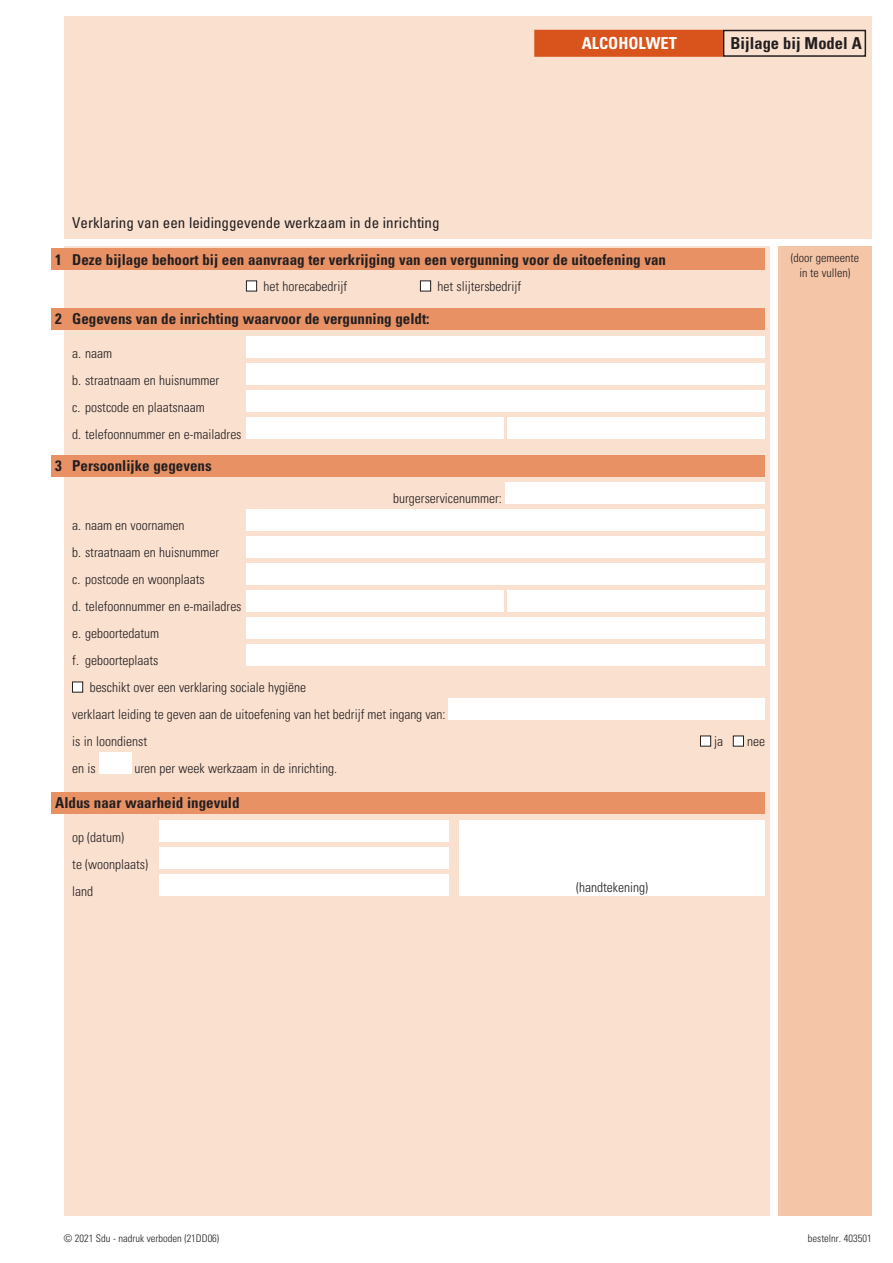
<style>
.page{position:relative;width:893px;height:1263px;background:#fff}
.page>*{position:absolute;margin:0;border:0;box-sizing:border-box;transform-origin:0 0}
.Normaal{font:700 condensed 16.5px "Univers LT Pro";color:#231f20}
.Normaal-2{font:700 condensed 16.5px "Univers LT Pro";color:#fff}
.kop{font:700 condensed 15px "Univers LT Pro";color:#231f20}
.Normaal-3{font:condensed 15px "Univers LT Pro";color:#231f20}
.invultekst{font:300 condensed 13.5px "Univers LT Pro";color:#231f20}
.Normaal-4{font:300 condensed 13.5px "Univers LT Pro";color:#231f20}
.Normaal-5{font:300 condensed 12px "Univers LT Pro";color:#231f20}
.Normaal-6{font:300 condensed 10.5px "Univers LT Pro";color:#231f20}
</style>
<div class="page">
<div style="left:64px;top:16px;width:808px;height:222px;background:#fae0cf"></div>
<div style="left:64px;top:247px;width:706px;height:969px;background:#fae0cf"></div>
<div style="left:778px;top:247px;width:94px;height:969px;background:#f5c5a7"></div>
<div style="left:246px;top:281px;width:11px;height:10px;background:#fff;border:1px solid #231f20"></div>
<div style="left:420px;top:281px;width:11px;height:10px;background:#fff;border:1px solid #231f20"></div>
<div style="left:247px;top:336px;width:518px;height:22px;background:#fff"></div>
<div style="left:247px;top:363px;width:518px;height:22px;background:#fff"></div>
<div style="left:247px;top:390px;width:518px;height:22px;background:#fff"></div>
<div style="left:247px;top:417px;width:257px;height:22px;background:#fff"></div>
<div style="left:508px;top:417px;width:257px;height:22px;background:#fff"></div>
<div style="left:505px;top:482px;width:260px;height:21px;background:#fff"></div>
<div style="left:247px;top:509px;width:518px;height:21px;background:#fff"></div>
<div style="left:247px;top:536px;width:518px;height:21px;background:#fff"></div>
<div style="left:247px;top:563px;width:518px;height:21px;background:#fff"></div>
<div style="left:247px;top:590px;width:257px;height:21px;background:#fff"></div>
<div style="left:508px;top:590px;width:257px;height:21px;background:#fff"></div>
<div style="left:247px;top:617px;width:518px;height:21px;background:#fff"></div>
<div style="left:247px;top:644px;width:518px;height:21px;background:#fff"></div>
<div style="left:72px;top:682px;width:11px;height:10px;background:#fff;border:1px solid #231f20"></div>
<div style="left:449px;top:698px;width:316px;height:21px;background:#fff"></div>
<div style="left:700px;top:736px;width:11px;height:10px;background:#fff;border:1px solid #231f20"></div>
<div style="left:733px;top:736px;width:11px;height:10px;background:#fff;border:1px solid #231f20"></div>
<div style="left:99px;top:752px;width:32px;height:21px;background:#fff"></div>
<div style="left:51px;top:249px;width:714px;height:21px;background:#e89165"></div>
<div style="left:51px;top:308px;width:714px;height:22px;background:#e89165"></div>
<div style="left:51px;top:455px;width:714px;height:21px;background:#e89165"></div>
<div style="left:51px;top:792px;width:714px;height:22px;background:#e89165"></div>
<div style="left:159px;top:821px;width:289px;height:21px;background:#fff"></div>
<div style="left:159px;top:848px;width:289px;height:21px;background:#fff"></div>
<div style="left:159px;top:875px;width:289px;height:21px;background:#fff"></div>
<div style="left:459px;top:821px;width:306px;height:75px;background:#fff"></div>
<div style="left:534px;top:30px;width:189px;height:27px;background:#d9531c;border:2px solid #d9531c"></div>
<div style="left:723px;top:30px;width:143px;height:27px;border:2px solid #231f20"></div>
<p class="Normaal-3" style="left:72px;top:213px;width:369px">Verklaring van een leidinggevende werkzaam in de inrichting</p>
<p class="Normaal-2" style="left:582px;top:33px;width:97px">ALCOHOLWET</p>
<p class="Normaal" style="left:731px;top:33px;width:133px">Bijlage bij Model A</p>
<p class="kop" style="left:55px;top:250px;width:612px">1 Deze bijlage behoort bij een aanvraag ter verkrijging van een vergunning voor de uitoefening van</p>
<p class="invultekst" style="left:264px;top:277px;width:85px">het horecabedrijf</p>
<p class="invultekst" style="left:438px;top:277px;width:85px">het slijtersbedrijf</p>
<p class="kop" style="left:55px;top:310px;width:376px">2 Gegevens van de inrichting waarvoor de vergunning geldt:</p>
<p class="Normaal-4" style="left:72px;top:344px;width:41px">a. naam</p>
<p class="Normaal-4" style="left:72px;top:371px;width:148px">b. straatnaam en huisnummer</p>
<p class="Normaal-4" style="left:72px;top:398px;width:134px">c. postcode en plaatsnaam</p>
<p class="Normaal-4" style="left:72px;top:425px;width:171px">d. telefoonnummer en e-mailadres</p>
<p class="kop" style="left:55px;top:457px;width:158px">3 Persoonlijke gegevens</p>
<p class="Normaal-4" style="left:393px;top:489px;width:110px">burgerservicenummer:</p>
<p class="Normaal-4" style="left:72px;top:516px;width:114px">a. naam en voornamen</p>
<p class="Normaal-4" style="left:72px;top:543px;width:148px">b. straatnaam en huisnummer</p>
<p class="Normaal-4" style="left:72px;top:570px;width:134px">c. postcode en woonplaats</p>
<p class="Normaal-4" style="left:72px;top:597px;width:171px">d. telefoonnummer en e-mailadres</p>
<p class="Normaal-4" style="left:72px;top:624px;width:88px">e. geboortedatum</p>
<p class="Normaal-4" style="left:72px;top:651px;width:88px">f. geboorteplaats</p>
<p class="invultekst" style="left:90px;top:678px;width:218px">beschikt over een verklaring sociale hygiëne</p>
<p class="invultekst" style="left:72px;top:705px;width:375px">verklaart leiding te geven aan de uitoefening van het bedrijf met ingang van:</p>
<p class="invultekst" style="left:72px;top:732px;width:76px">is in loondienst</p>
<p class="invultekst" style="left:714px;top:732px;width:10px">ja</p>
<p class="invultekst" style="left:747px;top:732px;width:19px">nee</p>
<p class="invultekst" style="left:72px;top:759px;width:25px">en is</p>
<p class="invultekst" style="left:134px;top:759px;width:204px">uren per week werkzaam in de inrichting.</p>
<p class="kop" style="left:55px;top:794px;width:186px">Aldus naar waarheid ingevuld</p>
<p class="invultekst" style="left:72px;top:828px;width:53px">op (datum)</p>
<p class="invultekst" style="left:72px;top:855px;width:77px">te (woonplaats)</p>
<p class="invultekst" style="left:72px;top:882px;width:22px">land</p>
<p class="invultekst" style="left:576px;top:878px;width:73px">(handtekening)</p>
<p class="Normaal-5" style="left:791px;top:249px;width:70px">(door gemeente</p>
<p class="Normaal-5" style="left:799px;top:264px;width:53px">in te vullen)</p>
<p class="Normaal-6" style="left:64px;top:1231px;width:157px">© 2021 Sdu - nadruk verboden (21DD06)</p>
<p class="Normaal-6" style="left:808px;top:1231px;width:65px">bestelnr. 403501</p>
</div>
